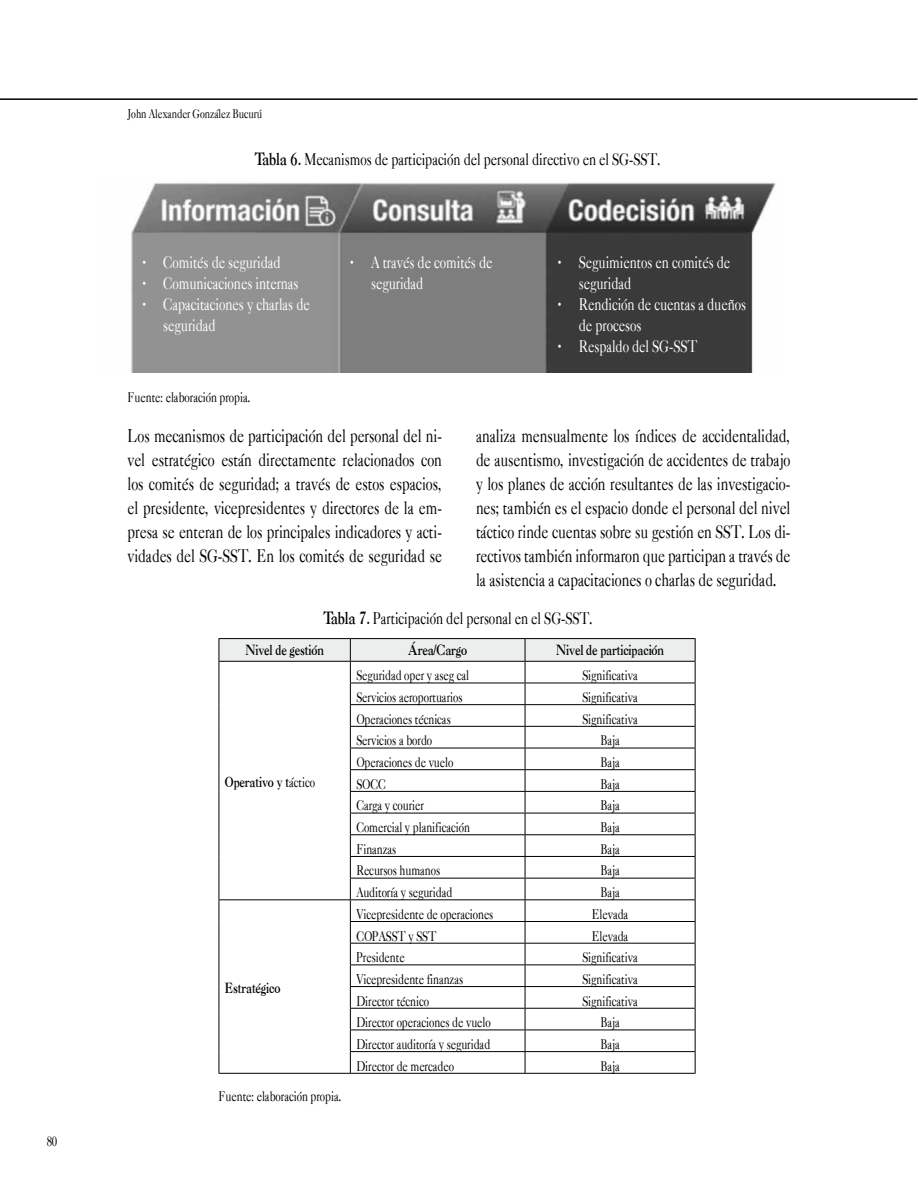
<style>
.page{position:relative;width:918px;height:1188px;background:#fff}
.page>*{position:absolute;margin:0;border:0;box-sizing:border-box;transform-origin:0 0}
.t1{font:19.5px/24px "Casque Condensed";color:#000;text-align:justify}
.t2{font:18px/21px "Casque Condensed";color:#fff}
.t3{font:18px "Casque Condensed";color:#000}
.t4{font:15px "Casque Condensed";color:#000}
.t5{font:700 condensed 15px "Casque";color:#000}
.t6{font:13.5px "Casque Condensed";color:#000}
.s1{font-family:"Casque";font-weight:700;font-stretch:condensed}
.s2{font-family:"Casque Condensed";font-weight:400;font-stretch:normal}
</style>
<div class="page">
<hr style="left:0;top:98px;width:917px;height:2px;background:#000">
<hr style="left:219px;top:638px;width:131px;height:1px;background:#000">
<hr style="left:350px;top:638px;width:175px;height:1px;background:#000">
<hr style="left:525px;top:638px;width:171px;height:1px;background:#000">
<svg style="left:219px;top:639px;width:477px;height:434px"></svg>
<hr style="left:219px;top:1073px;width:131px;height:1px;background:#000">
<hr style="left:350px;top:1073px;width:175px;height:1px;background:#000">
<hr style="left:525px;top:1073px;width:171px;height:1px;background:#000">
<img style="left:131px;top:182px;width:645px;height:190px">
<p class="t4" style="left:47px;top:1132px;width:12px">80</p>
<p class="t6" style="left:128px;top:106px;width:136px">John Alexander González Bucurú</p>
<p class="t3" style="left:255px;top:149px;width:407px"><span class="s1">Tabla 6.</span> Mecanismos de participación del personal directivo en el SG-SST.</p>
<p class="t2" style="left:142px;top:251px;width:140px">• Comités de seguridad</p>
<p class="t2" style="left:142px;top:272px;width:158px">• Comunicaciones internas</p>
<p class="t2" style="left:163px;top:293px;width:148px;text-indent:-21px">• Capacitaciones y charlas de seguridad</p>
<p class="t4" style="left:128px;top:389px;width:124px">Fuente: elaboración propia.</p>
<p class="t2" style="left:371px;top:251px;width:123px;text-indent:-21px">• A través de comités de seguridad</p>
<p class="t2" style="left:579px;top:251px;width:153px;text-indent:-21px">• Seguimientos en comités de seguridad</p>
<p class="t2" style="left:579px;top:293px;width:169px;text-indent:-21px">• Rendición de cuentas a dueños de procesos</p>
<p class="t2" style="left:558px;top:335px;width:141px">• Respaldo del SG-SST</p>
<p class="t1" style="left:128px;top:424px;width:316px">Los mecanismos de participación del personal del ni&shy;vel estratégico están directamente relacionados con los comités de seguridad; a través de estos espacios, el presidente, vicepresidentes y directores de la em&shy;presa se enteran de los principales indicadores y acti&shy;vidades del SG-SST. En los comités de seguridad se</p>
<p class="t1" style="left:476px;top:424px;width:316px">analiza mensualmente los índices de accidentalidad, de ausentismo, investigación de accidentes de trabajo y los planes de acción resultantes de las investigacio&shy;nes; también es el espacio donde el personal del nivel táctico rinde cuentas sobre su gestión en SST. Los di&shy;rectivos también informaron que participan a través de la asistencia a capacitaciones o charlas de seguridad.</p>
<p class="t3" style="left:324px;top:608px;width:271px"><span class="s1">Tabla 7.</span> Participación del personal en el SG-SST.</p>
<p class="t5" style="left:245px;top:642px;width:80px">Nivel de gestión</p>
<p class="t5" style="left:408px;top:642px;width:60px">Área/Cargo</p>
<p class="t5" style="left:556px;top:642px;width:109px">Nivel de participación</p>
<p class="t5" style="left:225px;top:773px;width:92px">Operativo y t<span class="s2">áctico</span></p>
<p class="t5" style="left:225px;top:979px;width:57px">Estratégico</p>
<p class="t4" style="left:219px;top:1088px;width:124px">Fuente: elaboración propia.</p>
<p class="t4" style="left:356px;top:667px;width:114px">Seguridad oper y aseg cal</p>
<p class="t4" style="left:582px;top:667px;width:57px">Significativa</p>
<p class="t4" style="left:356px;top:689px;width:108px">Servicios aeroportuarios</p>
<p class="t4" style="left:582px;top:689px;width:57px">Significativa</p>
<p class="t4" style="left:356px;top:710px;width:96px">Operaciones técnicas</p>
<p class="t4" style="left:582px;top:710px;width:57px">Significativa</p>
<p class="t4" style="left:356px;top:732px;width:77px">Servicios a bordo</p>
<p class="t4" style="left:600px;top:732px;width:21px">Baja</p>
<p class="t4" style="left:356px;top:754px;width:99px">Operaciones de vuelo</p>
<p class="t4" style="left:600px;top:754px;width:21px">Baja</p>
<p class="t4" style="left:356px;top:775px;width:31px">SOCC</p>
<p class="t4" style="left:600px;top:775px;width:21px">Baja</p>
<p class="t4" style="left:356px;top:797px;width:69px">Carga y courier</p>
<p class="t4" style="left:600px;top:797px;width:21px">Baja</p>
<p class="t4" style="left:356px;top:819px;width:115px">Comercial y planificación</p>
<p class="t4" style="left:600px;top:819px;width:21px">Baja</p>
<p class="t4" style="left:356px;top:841px;width:42px">Finanzas</p>
<p class="t4" style="left:600px;top:841px;width:21px">Baja</p>
<p class="t4" style="left:356px;top:862px;width:85px">Recursos humanos</p>
<p class="t4" style="left:600px;top:862px;width:21px">Baja</p>
<p class="t4" style="left:356px;top:884px;width:97px">Auditoría y seguridad</p>
<p class="t4" style="left:600px;top:884px;width:21px">Baja</p>
<p class="t4" style="left:356px;top:906px;width:139px">Vicepresidente de operaciones</p>
<p class="t4" style="left:592px;top:906px;width:38px">Elevada</p>
<p class="t4" style="left:356px;top:927px;width:81px">COPASST y SST</p>
<p class="t4" style="left:592px;top:927px;width:38px">Elevada</p>
<p class="t4" style="left:356px;top:949px;width:50px">Presidente</p>
<p class="t4" style="left:582px;top:949px;width:57px">Significativa</p>
<p class="t4" style="left:356px;top:971px;width:108px">Vicepresidente finanzas</p>
<p class="t4" style="left:582px;top:971px;width:57px">Significativa</p>
<p class="t4" style="left:356px;top:992px;width:74px">Director técnico</p>
<p class="t4" style="left:582px;top:992px;width:57px">Significativa</p>
<p class="t4" style="left:356px;top:1014px;width:136px">Director operaciones de vuelo</p>
<p class="t4" style="left:600px;top:1014px;width:21px">Baja</p>
<p class="t4" style="left:356px;top:1036px;width:135px">Director auditoría y seguridad</p>
<p class="t4" style="left:600px;top:1036px;width:21px">Baja</p>
<p class="t4" style="left:356px;top:1057px;width:99px">Director de mercadeo</p>
<p class="t4" style="left:600px;top:1057px;width:21px">Baja</p>
</div>
